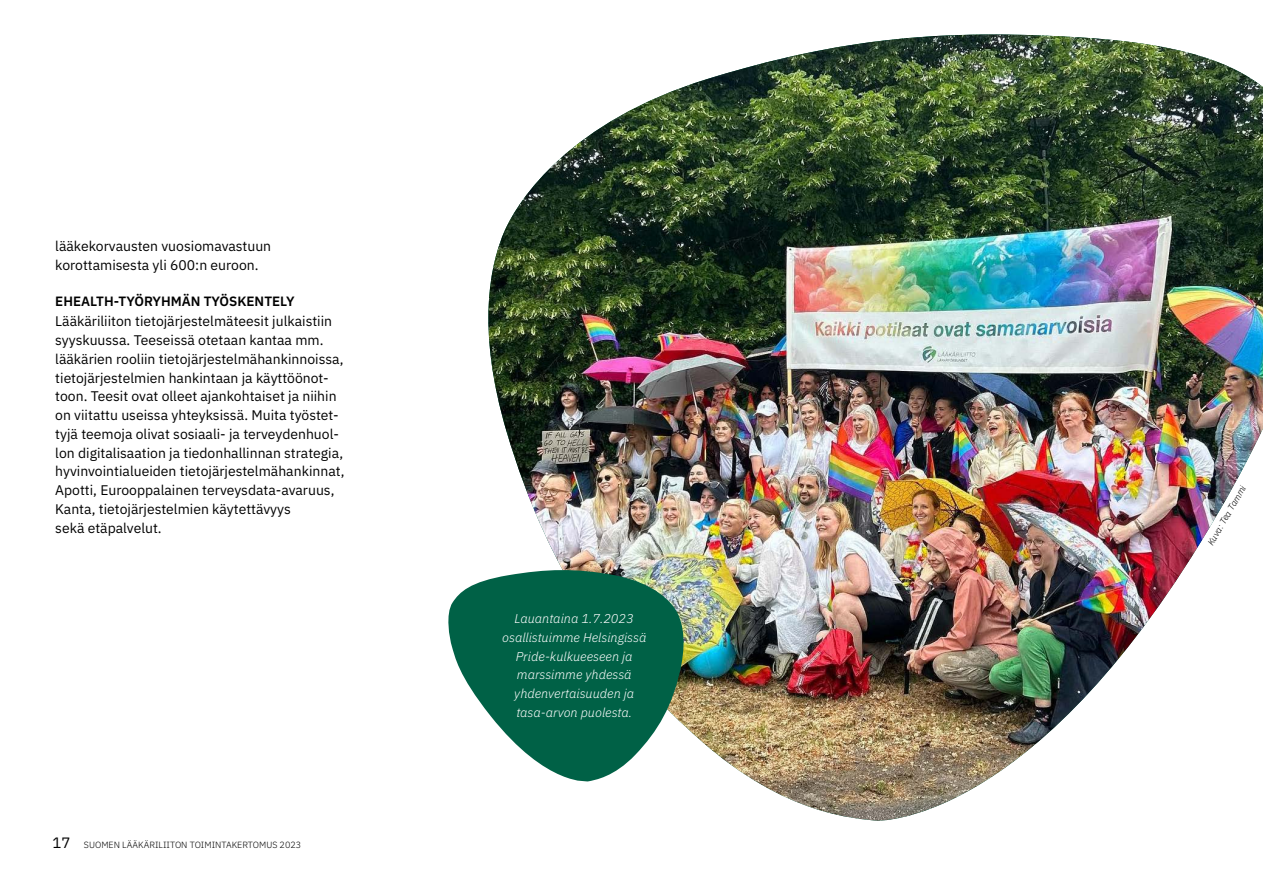
<style>
.page{position:relative;width:1263px;height:893px;background:#fff}
.page>*{position:absolute;margin:0;border:0;box-sizing:border-box;transform-origin:0 0}
.t1{font:13.95px/18.8px "IBM Plex Sans";color:#000}
.t2{font:600 13.5px "IBM Plex Sans";color:#000}
.t3{font:italic 300 12.75px/18.8px "IBM Plex Sans";color:#fff;text-align:center}
.t4{font:300 9px "IBM Plex Sans";color:#000}
.t5{font:italic 300 9px "IBM Plex Sans";color:#000}
.s1{font-weight:400;font-size:15px}
</style>
<div class="page">
<img style="left:488px;top:34px;width:775px;height:787px">
<svg style="left:448px;top:568px;width:239px;height:219px;fill:#006146"></svg>
<p class="t1" style="left:55px;top:236px;width:217px">lääkekorvausten vuosiomavastuun korottamisesta yli 600:n euroon.</p>
<p class="t2" style="left:55px;top:291px;width:241px">EHEALTH-TYÖRYHMÄN TYÖSKENTELY</p>
<p class="t1" style="left:55px;top:311px;width:291px">Lääkäriliiton tietojärjestelmäteesit julkaistiin syyskuussa. Teeseissä otetaan kantaa mm. lääkärien rooliin tietojärjestelmähankinnoissa, tietojärjestelmien hankintaan ja käyttöönot&shy;toon. Teesit ovat olleet ajankohtaiset ja niihin on viitattu useissa yhteyksissä. Muita työstet&shy;tyjä teemoja olivat sosiaali- ja terveydenhuol&shy;lon digitalisaation ja tiedonhallinnan strategia, hyvinvointialueiden tietojärjestelmähankinnat, Apotti, Eurooppalainen terveysdata-avaruus, Kanta, tietojärjestelmien käytettävyys<br>sekä etäpalvelut.</p>
<p class="t4" style="left:52px;top:838px;width:250px"><span class="s1">17</span> SUOMEN LÄÄKÄRILIITON TOIMINTAKERTOMUS 2023</p>
<p class="t3" style="left:502px;top:608px;width:146px">Lauantaina 1.7.2023 osallistuimme Helsingissä<br>Pride-kulkueeseen ja marssimme yhdessä yhdenvertaisuuden ja tasa-arvon puolesta.</p>
<p class="t5" style="left:1204px;top:541px;width:69px;rotate:-60deg">Kuva: Tea Tammi</p>
</div>
